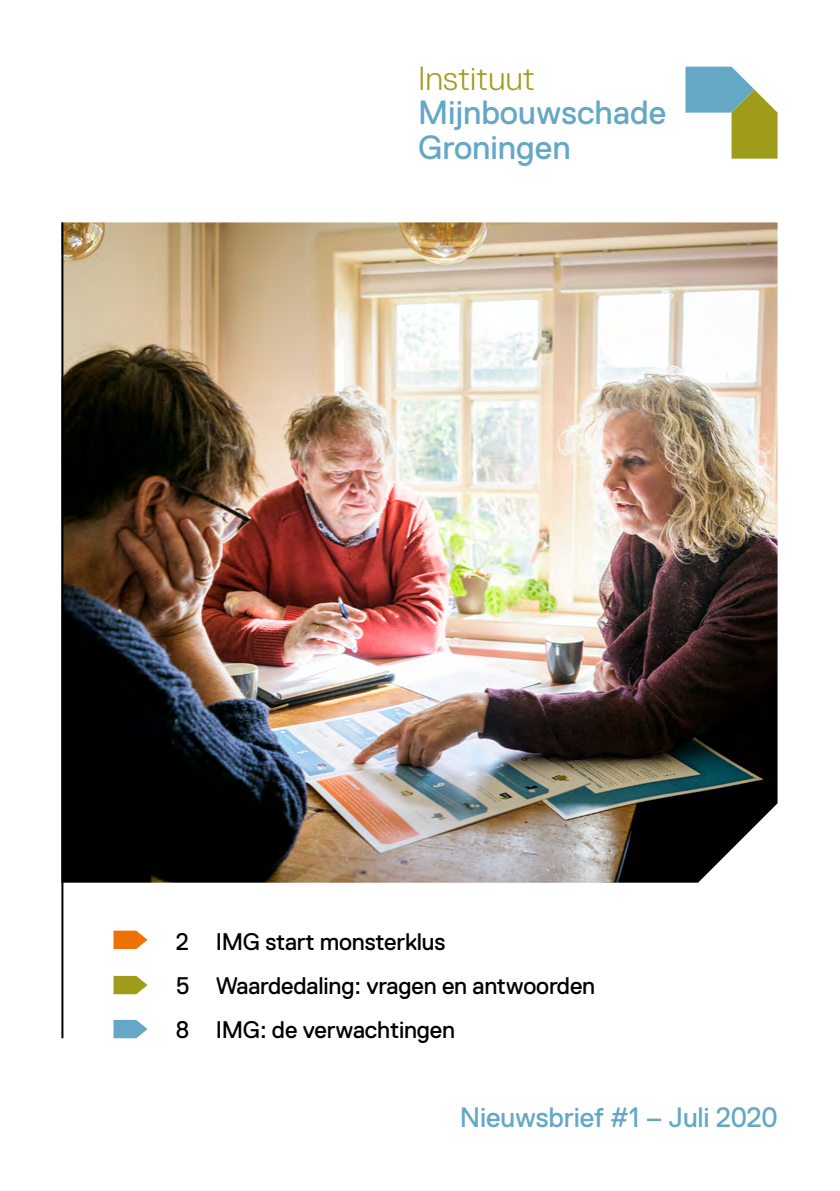
<style>
.page{position:relative;width:840px;height:1191px;background:#fff}
.page>*{position:absolute;margin:0;border:0;box-sizing:border-box;transform-origin:0 0}
.t1{font:33.6px/34.2px "Replica";color:#65a8c6}
.t2{font:28px "Replica";letter-spacing:-.01em;color:#65a8c6}
.Inhoud{font:24px/44px "Replica";letter-spacing:-.01em;color:#000}
.s1{font-weight:300;color:#a09c1b}
</style>
<div class="page">
<img style="left:63px;top:222px;width:714px;height:660px">
<svg style="left:685px;top:67px;width:92px;height:92px"></svg>
<hr style="left:61px;top:222px;width:2px;height:816px;background:#000">
<svg style="left:113px;top:930px;width:34px;height:19px"></svg>
<svg style="left:113px;top:976px;width:34px;height:18px"></svg>
<svg style="left:113px;top:1020px;width:34px;height:18px"></svg>
<p class="t1" style="left:418px;top:62px;width:249px"><span class="s1">Instituut<br></span>Mijnbouwschade<br>Groningen</p>
<p class="Inhoud" style="left:176px;top:920px;width:420px">2 IMG start monsterklus<br>5 Waardedaling: vragen en antwoorden</p>
<p class="Inhoud" style="left:176px;top:1008px;width:280px">8 IMG: de verwachtingen</p>
<h2 class="t2" style="left:459px;top:1101px;width:319px">Nieuwsbrief #1 – Juli 2020</h2>
</div>
